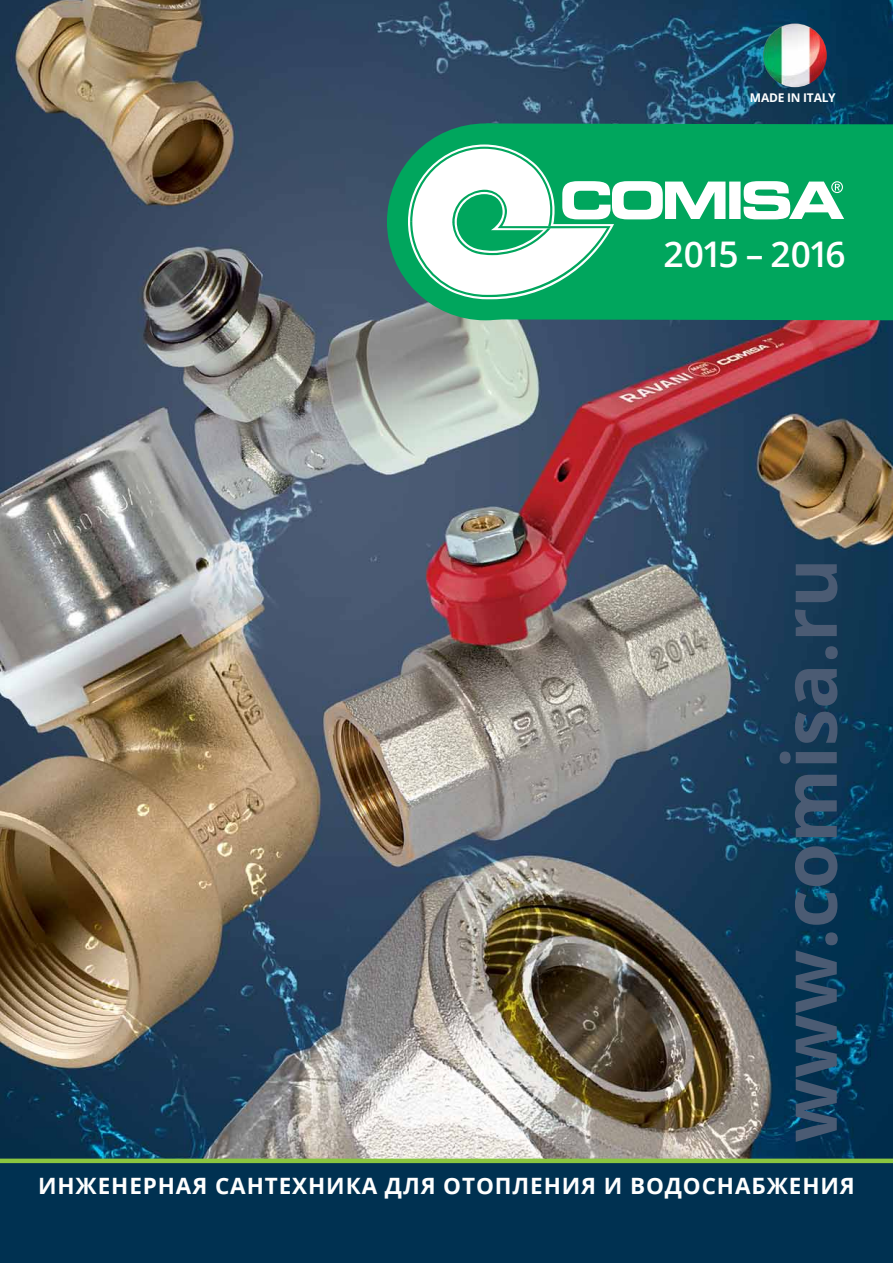
<style>
.page{position:relative;width:893px;height:1263px;background:#fff}
.page>*{position:absolute;margin:0;border:0;box-sizing:border-box;transform-origin:0 0}
.t1{font:600 35.4px "Open Sans";letter-spacing:-.06em;color:#fff}
.t2{font:700 22.5px "Open Sans";letter-spacing:.04em;color:#fff}
.t3{font:700 12px "Open Sans";letter-spacing:-.02em;color:#fff}
</style>
<div class="page">
<img style="left:0;top:0;width:893px;height:1159px">
<div style="left:495px;top:123px;width:398px;height:197px;background:#00a65d"></div>
<div style="left:387px;top:123px;width:197px;height:197px;background:#00a65d;border-radius:50%"></div>
<svg style="left:408px;top:145px;width:436px;height:154px"></svg>
<div style="left:0;top:1162px;width:893px;height:101px;background:#003151"></div>
<hr style="left:0;top:1159px;width:893px;height:4px;background:#8ac640">
<img style="left:763px;top:23px;width:64px;height:64px;border-radius:50%">
<svg style="left:779px;top:564px;width:59px;height:578px;background:#22435f"></svg>
<p class="t3" style="left:750px;top:89px;width:87px">MADE IN ITALY</p>
<h1 class="t1" style="left:663px;top:230px;width:183px">2015 – 2016</h1>
<p class="t2" style="left:38px;top:1170px;width:818px">ИНЖЕНЕРНАЯ САНТЕХНИКА ДЛЯ ОТОПЛЕНИЯ И ВОДОСНАБЖЕНИЯ</p>
</div>
